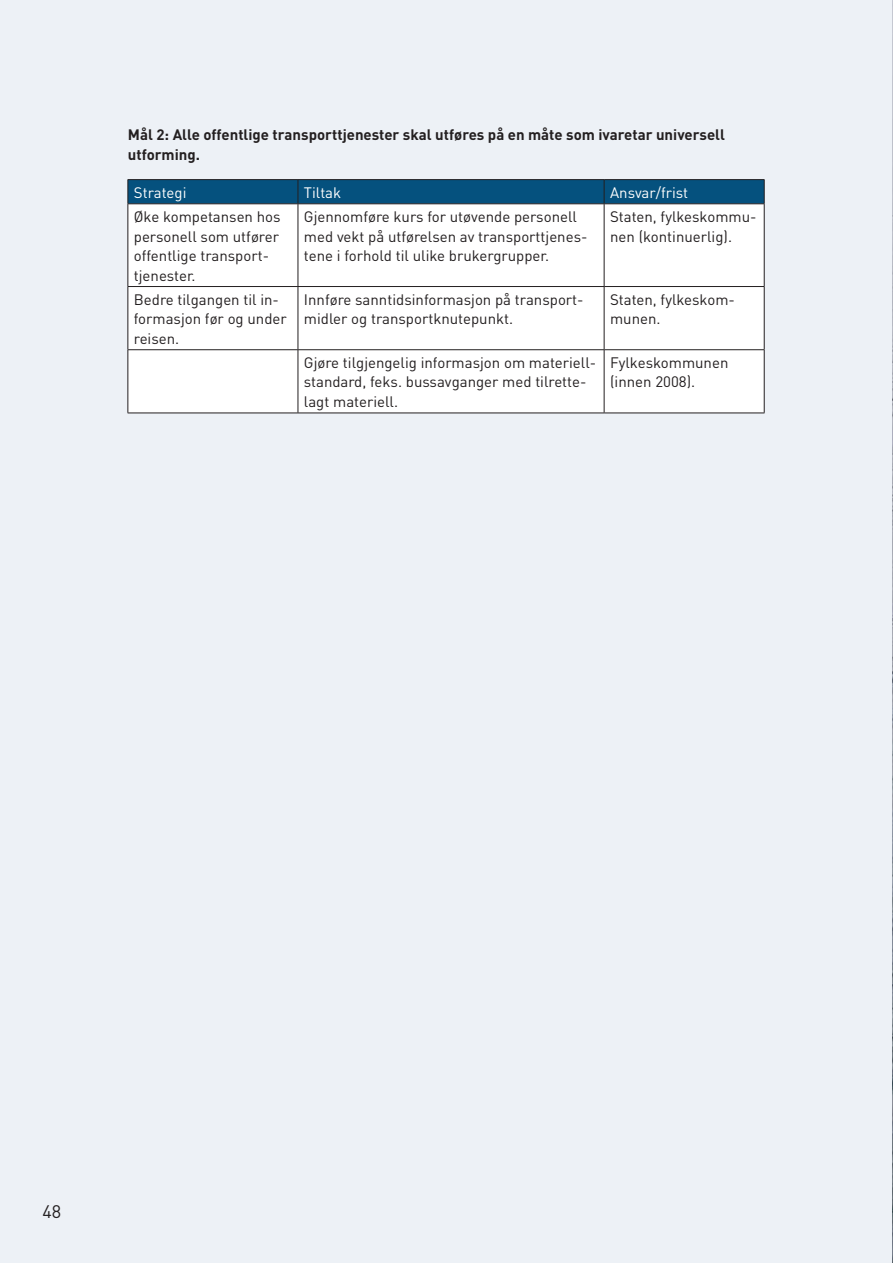
<style>
.page{position:relative;width:893px;height:1263px;background:#edf1f6}
.page>*{position:absolute;margin:0;border:0;box-sizing:border-box;transform-origin:0 0}
.t1{font:18px "DIN";color:#231f20}
.t2{font:15px/19.5px "DIN";color:#231f20}
.t3{font:700 15px/19.5px "DIN";color:#231f20}
.t4{font:15px "DIN";color:#fff}
</style>
<div class="page">
<img style="left:892px;top:0;width:1px;height:1263px">
<div style="left:129px;top:204px;width:635px;height:209px;background:#fff"></div>
<hr style="left:128px;top:179px;width:170px;height:1px;background:#231f20">
<hr style="left:298px;top:179px;width:306px;height:1px;background:#231f20">
<hr style="left:604px;top:179px;width:160px;height:1px;background:#231f20">
<div style="left:128px;top:180px;width:637px;height:24px;background:#05517e"></div>
<hr style="left:128px;top:203px;width:170px;height:1px;background:#231f20">
<hr style="left:128px;top:204px;width:1px;height:82px;background:#231f20">
<hr style="left:298px;top:203px;width:306px;height:1px;background:#231f20">
<hr style="left:298px;top:204px;width:1px;height:82px;background:#231f20">
<hr style="left:604px;top:203px;width:160px;height:1px;background:#231f20">
<hr style="left:604px;top:204px;width:1px;height:82px;background:#231f20">
<hr style="left:764px;top:204px;width:1px;height:82px;background:#231f20">
<hr style="left:128px;top:286px;width:170px;height:1px;background:#231f20">
<hr style="left:128px;top:287px;width:1px;height:62px;background:#231f20">
<hr style="left:298px;top:286px;width:306px;height:1px;background:#231f20">
<hr style="left:298px;top:287px;width:1px;height:62px;background:#231f20">
<hr style="left:604px;top:286px;width:160px;height:1px;background:#231f20">
<hr style="left:604px;top:287px;width:1px;height:62px;background:#231f20">
<hr style="left:764px;top:287px;width:1px;height:62px;background:#231f20">
<hr style="left:128px;top:349px;width:170px;height:1px;background:#231f20">
<hr style="left:128px;top:350px;width:1px;height:63px;background:#231f20">
<hr style="left:298px;top:349px;width:306px;height:1px;background:#231f20">
<hr style="left:298px;top:350px;width:1px;height:63px;background:#231f20">
<hr style="left:604px;top:349px;width:160px;height:1px;background:#231f20">
<hr style="left:604px;top:350px;width:1px;height:63px;background:#231f20">
<hr style="left:764px;top:350px;width:1px;height:63px;background:#231f20">
<hr style="left:128px;top:413px;width:170px;height:1px;background:#231f20">
<hr style="left:298px;top:413px;width:306px;height:1px;background:#231f20">
<hr style="left:604px;top:413px;width:160px;height:1px;background:#231f20">
<p class="t3" style="left:128px;top:124px;width:599px">Mål 2: Alle offentlige transporttjenester skal utføres på en måte som ivaretar universell utforming.</p>
<p class="t4" style="left:134px;top:183px;width:54px">Strategi</p>
<p class="t4" style="left:304px;top:183px;width:39px">Tiltak</p>
<p class="t4" style="left:610px;top:183px;width:80px">Ansvar/frist</p>
<p class="t2" style="left:134px;top:207px;width:148px">Øke kompetansen hos personell som utfører offentlige transport&shy;tjenester.</p>
<p class="t2" style="left:304px;top:207px;width:285px">Gjennomføre kurs for utøvende personell med vekt på utførelsen av transporttjenes&shy;tene i forhold til ulike brukergrupper.</p>
<p class="t2" style="left:610px;top:207px;width:148px">Staten, fylkeskommu&shy;nen (kontinuerlig).</p>
<p class="t2" style="left:134px;top:289px;width:154px">Bedre tilgangen til in&shy;formasjon før og under reisen.</p>
<p class="t2" style="left:304px;top:289px;width:281px">Innføre sanntidsinformasjon på transport&shy;midler og transportknutepunkt.</p>
<p class="t2" style="left:610px;top:289px;width:126px">Staten, fylkeskom&shy;munen.</p>
<p class="t2" style="left:304px;top:352px;width:294px">Gjøre tilgjengelig informasjon om materiell&shy;standard, feks. bussavganger med tilrette&shy;lagt materiell.</p>
<p class="t2" style="left:610px;top:352px;width:120px">Fylkeskommunen (innen 2008).</p>
<p class="t1" style="left:43px;top:1200px;width:20px">48</p>
</div>
